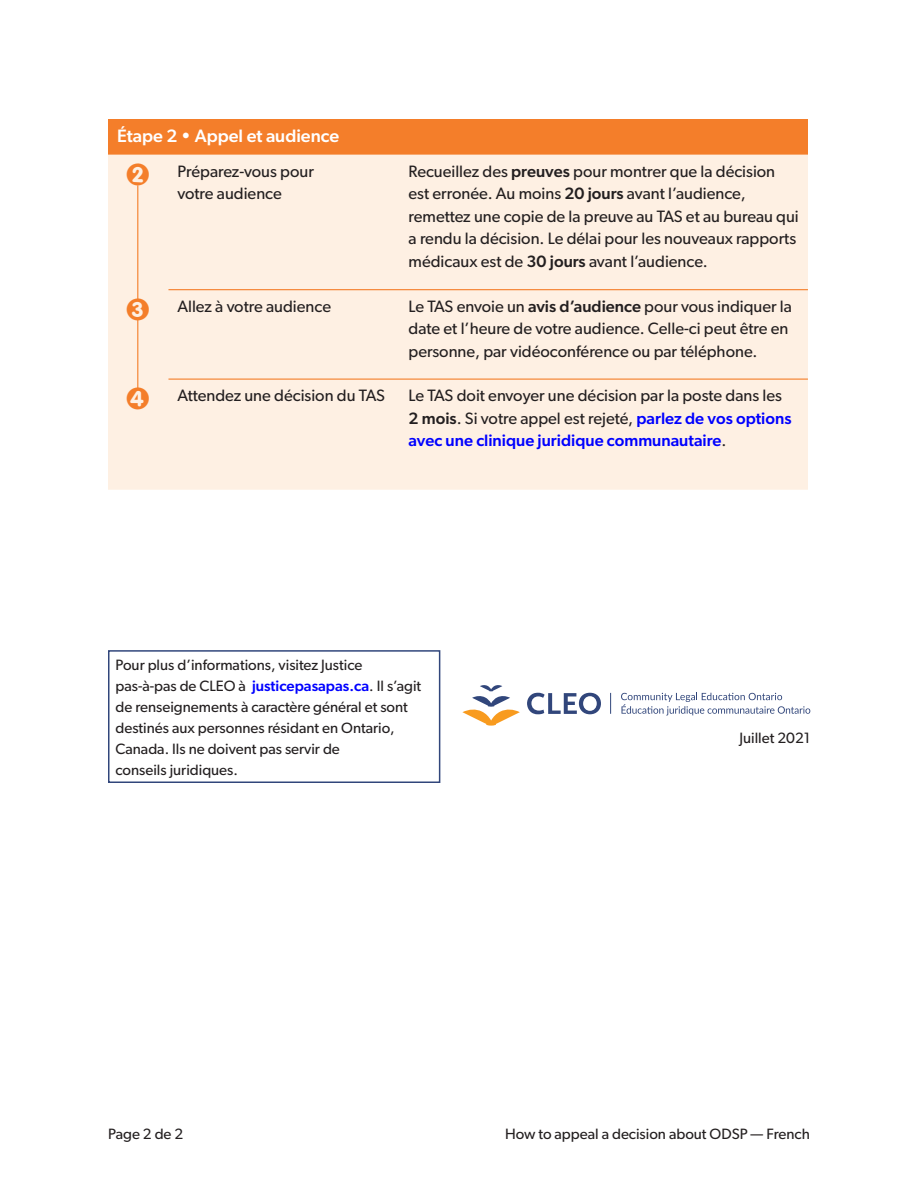
<style>
.page{position:relative;width:918px;height:1188px;background:#fff}
.page>*{position:absolute;margin:0;border:0;box-sizing:border-box;transform-origin:0 0}
.Circle_numbers_-_ora{font:27px "Circled";color:#f47e2a}
.Step_heading{font:500 18px "Gibson";color:#fff}
.Body_text{font:16.5px/22.5px "Gibson";color:#231f20}
.Disclaimer_box_text{font:15px/21px "Gibson";color:#231f20}
.Review_date{font:15px "Gibson";color:#231f20}
.Page_number{font:15px "Gibson";color:#231f20}
.s1{font-weight:500}
.s2{font-weight:500;color:#00f}
</style>
<div class="page">
<div style="left:108px;top:650px;width:332px;height:133px;border:2px solid #31467b"></div>
<svg style="left:610px;top:693px;width:1px;height:21px"></svg>
<svg style="left:462px;top:685px;width:58px;height:41px"></svg>
<svg style="left:621px;top:693px;width:189px;height:23px"></svg>
<svg style="left:527px;top:693px;width:74px;height:21px"></svg>
<div style="left:108px;top:119px;width:700px;height:36px;background:#f47e2a"></div>
<div style="left:108px;top:155px;width:700px;height:335px;background:#fef0e3"></div>
<hr style="left:137px;top:185px;width:1px;height:115px;background:#f47e2a">
<hr style="left:168px;top:289px;width:640px;height:1px;background:#f47e2a">
<hr style="left:168px;top:379px;width:640px;height:1px;background:#f47e2a">
<hr style="left:137px;top:319px;width:1px;height:70px;background:#f47e2a">
<p class="Step_heading" style="left:117px;top:125px;width:224px">Étape 2 • Appel et audience</p>
<p class="Circle_numbers_-_ora" style="left:127px;top:160px;width:24px">2</p>
<p class="Body_text" style="left:177px;top:160px;width:138px">Préparez-vous pour votre audience</p>
<p class="Body_text" style="left:409px;top:160px;width:392px">Recueillez des <span class="s1">preuves</span> pour montrer que la décision est erronée. Au moins <span class="s1">20 jours</span> avant l’audience, remettez une copie de la preuve au TAS et au bureau qui a rendu la décision. Le délai pour les nouveaux rapports médicaux est de <span class="s1">30 jours</span> avant l’audience.</p>
<p class="Circle_numbers_-_ora" style="left:127px;top:295px;width:24px">3</p>
<p class="Body_text" style="left:177px;top:294px;width:155px">Allez à votre audience</p>
<p class="Body_text" style="left:409px;top:294px;width:385px">Le TAS envoie un <span class="s1">avis d’audience</span> pour vous indiquer la date et l’heure de votre audience. Celle-ci peut être en personne, par vidéoconférence ou par téléphone.</p>
<p class="Circle_numbers_-_ora" style="left:127px;top:384px;width:24px">4</p>
<p class="Body_text" style="left:177px;top:384px;width:209px">Attendez une décision du TAS</p>
<p class="Body_text" style="left:409px;top:384px;width:384px">Le TAS doit envoyer une décision par la poste dans les<br><span class="s1">2 mois</span>. Si votre appel est rejeté, <span class="s2">parlez de vos options avec une clinique juridique communautaire</span>.</p>
<p class="Disclaimer_box_text" style="left:116px;top:654px;width:307px">Pour plus d’informations, visitez Justice pas-à-pas de CLEO à <span class="s2">justicepasapas.ca</span>. Il s’agit de renseignements à caractère général et sont destinés aux personnes résidant en Ontario, Canada. Ils ne doivent pas servir de<br>conseils juridiques.</p>
<p class="Review_date" style="left:739px;top:729px;width:72px">Juillet 2021</p>
<p class="Page_number" style="left:108px;top:1125px;width:77px">Page 2 de 2</p>
<p class="Review_date" style="left:505px;top:1125px;width:306px">How to appeal a decision about ODSP — French</p>
</div>
